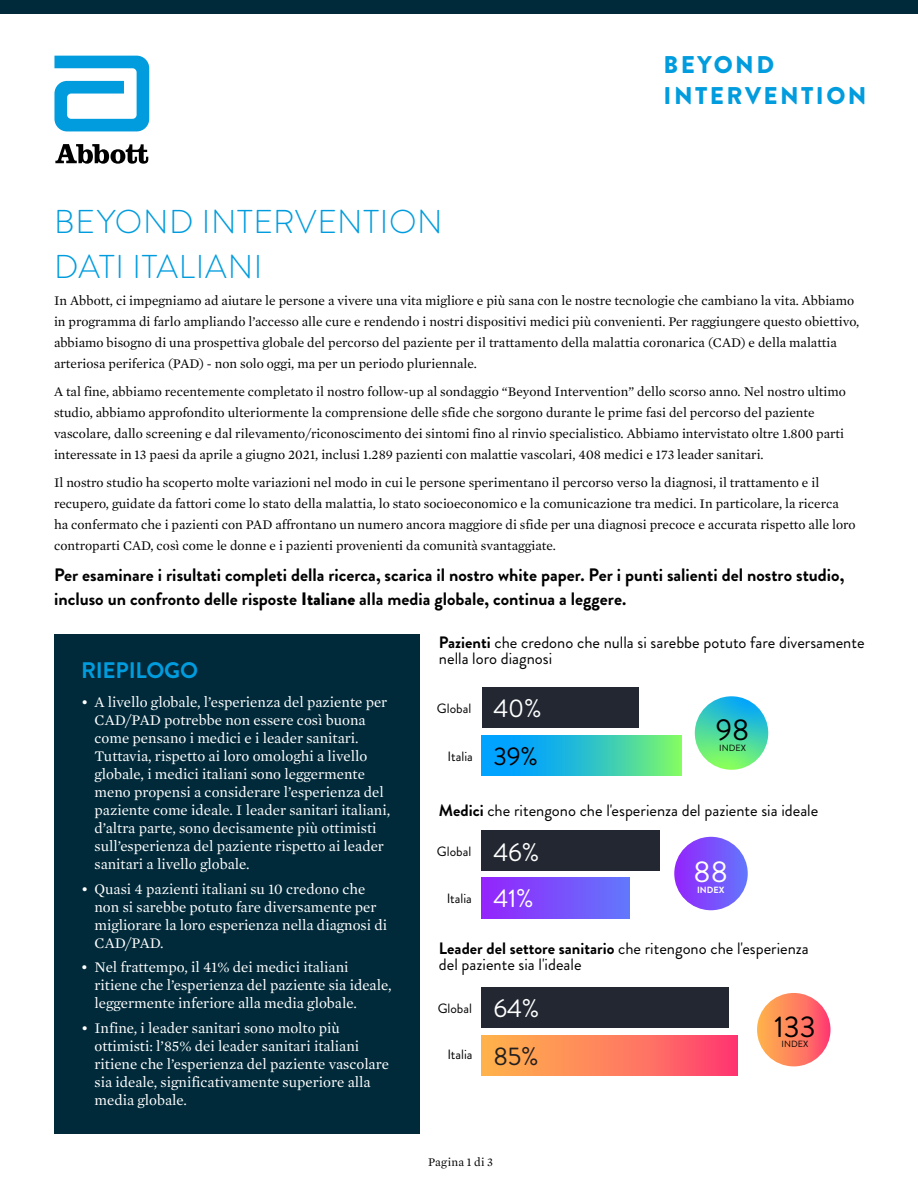
<style>
.page{position:relative;width:918px;height:1188px;background:#fff}
.page>*{position:absolute;margin:0;border:0;box-sizing:border-box;transform-origin:0 0}
.t1{font:300 33px/45px "Brandon Grotesque";letter-spacing:.02em;color:#009cde}
.t2{font:30px "Brandon Grotesque";color:#000}
.t3{font:30px "Brandon Grotesque";color:#fff}
.t4{font:25.5px/46.3px "Brandon Grotesque";color:#fff}
.t5{font:25.5px "Brandon Grotesque";color:#000}
.t6{font:25.5px "Brandon Grotesque";color:#231f20}
.t7{font:900 24.15px/31px "Brandon Grotesque";letter-spacing:.1em;color:#009cde}
.t8{font:700 22.5px "Brandon Grotesque";letter-spacing:-.01em;color:#009cde}
.t9{font:700 18px/24px "Brandon Grotesque";color:#000}
.t10{font:16.5px/16.5px "Brandon Grotesque";color:#000}
.t11{font:15px/18px "Mercury Text G1";color:#fff}
.t12{font:13.5px/21px "Mercury Text G1";color:#000}
.t13{font:13.5px "Brandon Grotesque";color:#000}
.t14{font:12px "Mercury Text G1";letter-spacing:.02em;color:#000}
.t15{font:9px "Brandon Grotesque";color:#000}
.t16{font:700 9px "Brandon Grotesque";color:#fff}
.s1{font-weight:900}
.s2{font-weight:700}
</style>
<div class="page">
<svg style="left:54px;top:56px;width:95px;height:75px"></svg>
<svg style="left:55px;top:144px;width:93px;height:20px"></svg>
<div style="left:0;top:0;width:918px;height:14px;background:#002a3a"></div>
<div style="left:54px;top:635px;width:365px;height:499px;background:#002a3a"></div>
<div style="left:482px;top:687px;width:156px;height:41px;background:#222731"></div>
<div style="left:482px;top:830px;width:178px;height:41px;background:#222731"></div>
<div style="left:482px;top:988px;width:247px;height:40px;background:#222731"></div>
<svg style="left:482px;top:735px;width:199px;height:41px;background:#2ec2c6"></svg>
<div style="left:482px;top:878px;width:147px;height:40px;background:linear-gradient(to right,#9424fc,#6278fc)"></div>
<div style="left:482px;top:1035px;width:255px;height:41px;background:linear-gradient(to right,#ffb94b,#ff4071)"></div>
<svg style="left:695px;top:696px;width:73px;height:74px;background:#48d4aa"></svg>
<div style="left:674px;top:837px;width:74px;height:73px;background:linear-gradient(to right,#9324fc,#677afc);border-radius:37px"></div>
<svg style="left:757px;top:993px;width:74px;height:73px;background:#ff8060"></svg>
<h3 class="t7" style="left:664px;top:50px;width:204px">BEYOND<br>INTERVENTION</h3>
<h1 class="t1" style="left:54px;top:199px;width:390px">BEYOND INTERVENTION<br>DATI ITALIANI</h1>
<p class="t12" style="left:54px;top:290px;width:807px">In Abbott, ci impegniamo ad aiutare le persone a vivere una vita migliore e più sana con le nostre tecnologie che cambiano la vita. Abbiamo in programma di farlo ampliando l’accesso alle cure e rendendo i nostri dispositivi medici più convenienti. Per raggiungere questo obiettivo, abbiamo bisogno di una prospettiva globale del percorso del paziente per il trattamento della malattia coronarica (CAD) e della malattia arteriosa periferica (PAD) - non solo oggi, ma per un periodo pluriennale.</p>
<p class="t12" style="left:54px;top:380px;width:793px">A tal fine, abbiamo recentemente completato il nostro follow-up al sondaggio “Beyond Intervention” dello scorso anno. Nel nostro ultimo studio, abbiamo approfondito ulteriormente la comprensione delle sfide che sorgono durante le prime fasi del percorso del paziente vascolare, dallo screening e dal rilevamento/riconoscimento dei sintomi fino al rinvio specialistico. Abbiamo intervistato oltre 1.800 parti interessate in 13 paesi da aprile a giugno 2021, inclusi 1.289 pazienti con malattie vascolari, 408 medici e 173 leader sanitari.</p>
<p class="t12" style="left:54px;top:471px;width:803px">Il nostro studio ha scoperto molte variazioni nel modo in cui le persone sperimentano il percorso verso la diagnosi, il trattamento e il recupero, guidate da fattori come lo stato della malattia, lo stato socioeconomico e la comunicazione tra medici. In particolare, la ricerca ha confermato che i pazienti con PAD affrontano un numero ancora maggiore di sfide per una diagnosi precoce e accurata rispetto alle loro controparti CAD, così come le donne e i pazienti provenienti da comunità svantaggiate.</p>
<h3 class="t9" style="left:54px;top:563px;width:792px">Per esaminare i risultati completi della ricerca, scarica il nostro white paper. Per i punti salienti del nostro studio, incluso un confronto delle risposte <span class="s1">Italiane</span> alla media globale, continua a leggere.</h3>
<h3 class="t8" style="left:81px;top:654px;width:119px">RIEPILOGO</h3>
<p class="t11" style="left:94px;top:692px;width:297px;text-indent:-14px">• A livello globale, l’esperienza del paziente per CAD/PAD potrebbe non essere così buona come pensano i medici e i leader sanitari.<br>Tuttavia, rispetto ai loro omologhi a livello globale, i medici italiani sono leggermente meno propensi a considerare l’esperienza del paziente come ideale. I leader sanitari italiani, d’altra parte, sono decisamente più ottimisti sull’esperienza del paziente rispetto ai leader sanitari a livello globale.</p>
<p class="t11" style="left:94px;top:879px;width:294px;text-indent:-13px">• Quasi 4 pazienti italiani su 10 credono che non si sarebbe potuto fare diversamente per migliorare la loro esperienza nella diagnosi di CAD/PAD.</p>
<p class="t11" style="left:94px;top:958px;width:298px;text-indent:-14px">• Nel frattempo, il 41% dei medici italiani ritiene che l’esperienza del paziente sia ideale, leggermente inferiore alla media globale.</p>
<p class="t11" style="left:94px;top:1018px;width:296px;text-indent:-13px">• Infine, i leader sanitari sono molto più ottimisti: l’85% dei leader sanitari italiani ritiene che l’esperienza del paziente vascolare sia ideale, significativamente superiore alla media globale.</p>
<p class="t10" style="left:439px;top:634px;width:427px"><span class="s2">Pazienti</span> che credono che nulla si sarebbe potuto fare diversamente nella loro diagnosi</p>
<p class="t13" style="left:437px;top:699px;width:36px">Global</p>
<p class="t13" style="left:448px;top:747px;width:27px">Italia</p>
<h3 class="t4" style="left:493px;top:686px;width:50px">40%</h3>
<h3 class="t5" style="left:493px;top:739px;width:46px">39%</h3>
<h2 class="t2" style="left:716px;top:709px;width:35px">98</h2>
<p class="t15" style="left:719px;top:741px;width:28px">INDEX</p>
<p class="t10" style="left:439px;top:802px;width:381px"><span class="s2">Medici</span> che ritengono che l'esperienza del paziente sia ideale</p>
<p class="t13" style="left:437px;top:842px;width:36px">Global</p>
<p class="t13" style="left:447px;top:889px;width:27px">Italia</p>
<h3 class="t4" style="left:493px;top:829px;width:48px">46%<br>41%</h3>
<h2 class="t3" style="left:694px;top:851px;width:36px">88</h2>
<p class="t16" style="left:697px;top:883px;width:29px">INDEX</p>
<p class="t10" style="left:439px;top:940px;width:371px"><span class="s2">Leader del settore sanitario</span> che ritengono che l'esperienza del paziente sia l'ideale</p>
<p class="t13" style="left:438px;top:999px;width:36px">Global</p>
<p class="t13" style="left:447px;top:1045px;width:27px">Italia</p>
<h3 class="t4" style="left:493px;top:985px;width:48px">64%</h3>
<h3 class="t6" style="left:493px;top:1038px;width:47px">85%</h3>
<p class="t14" style="left:428px;top:1153px;width:67px">Pagina 1 di 3</p>
<h2 class="t2" style="left:774px;top:1006px;width:43px">133</h2>
<p class="t15" style="left:782px;top:1038px;width:28px">INDEX</p>
</div>
